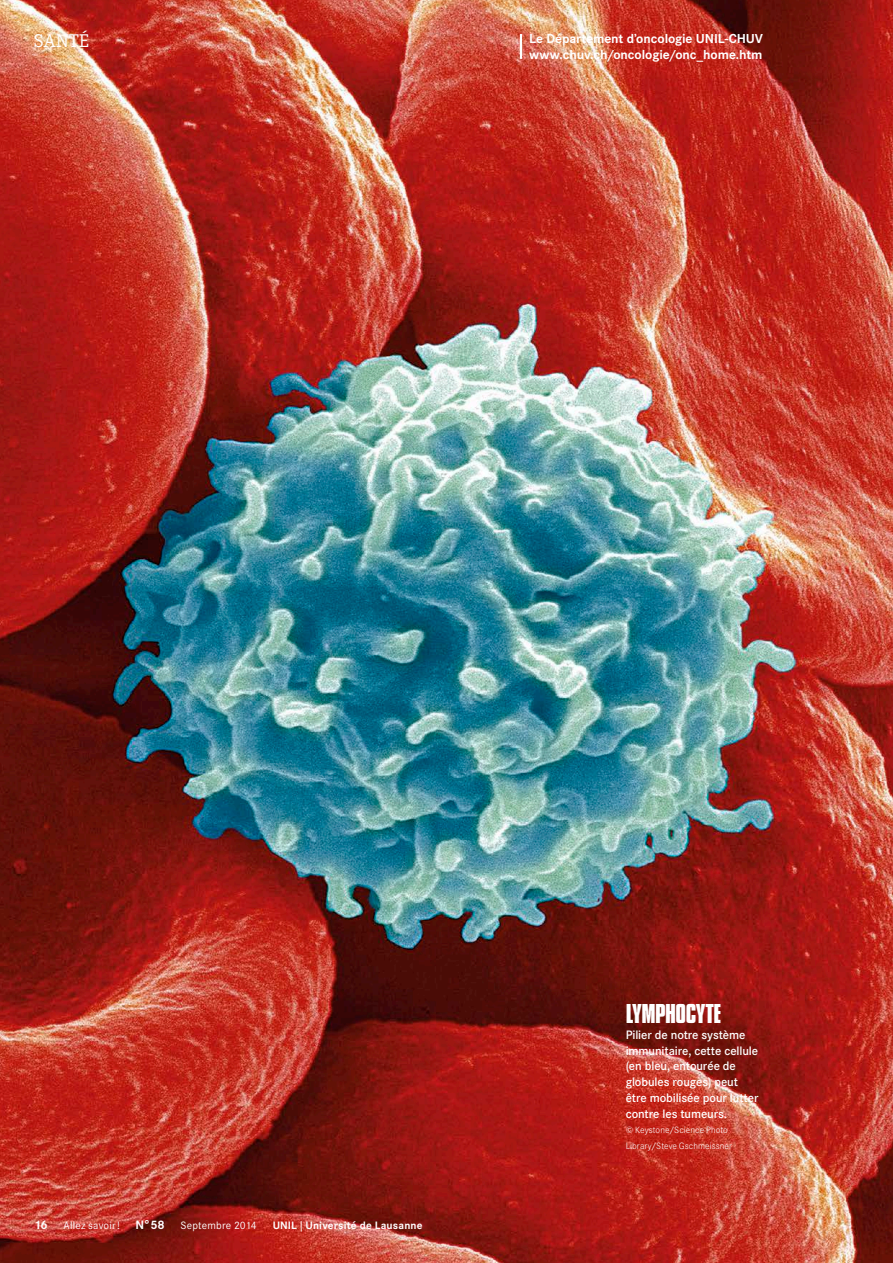
<style>
.page{position:relative;width:893px;height:1263px;background:#fff}
.page>*{position:absolute;margin:0;border:0;box-sizing:border-box;transform-origin:0 0}
.t1{font:700 28.5px "Compacta LT";letter-spacing:-.015em;color:#fff}
.RUBRIQUE___Corporate{font:18px "Corporate EBQ";letter-spacing:.02em;color:#fff}
.PUCE_Light___Corpora{font:700 12.75px "Corporate SBQ";letter-spacing:-.005em;color:#fff}
.t2{font:500 12px/15.8px "Corporate SBQ";letter-spacing:-.01em;color:#fff}
.t3{font:700 12px "Corporate SBQ";color:#fff}
.t4{font:10.5px "Corporate SBQ";letter-spacing:.02em;color:#fff}
.t5{font:700 10.5px "Corporate SBQ";letter-spacing:.015em;color:#fff}
.t6{font:300 9px/15.8px "Corporate SBQ";letter-spacing:.005em;color:#fff}
</style>
<div class="page">
<img style="left:0;top:0;width:893px;height:1263px">
<hr style="left:520px;top:34px;width:2px;height:25px;background:#fff">
<p class="RUBRIQUE___Corporate" style="left:34px;top:31px;width:56px">SANTÉ</p>
<p class="PUCE_Light___Corpora" style="left:529px;top:31px;width:235px">Le Département d’oncologie UNIL-CHUV</p>
<p class="PUCE_Light___Corpora" style="left:529px;top:47px;width:235px">www.chuv.ch/oncologie/onc_home.htm</p>
<p class="t3" style="left:34px;top:1218px;width:15px">16</p>
<p class="t4" style="left:64px;top:1219px;width:58px">Allez savoir!</p>
<p class="t3" style="left:136px;top:1218px;width:31px">N° 58</p>
<p class="t4" style="left:181px;top:1219px;width:78px">Septembre 2014</p>
<p class="t5" style="left:273px;top:1219px;width:151px">UNIL | Université de Lausanne</p>
<p class="t1" style="left:626px;top:998px;width:97px">LYMPHOCYTE</p>
<p class="t2" style="left:626px;top:1027px;width:134px">Pilier de notre système immunitaire, cette cellule (en bleu, entourée de globules rouges) peut être mobilisée pour lutter contre les tumeurs.</p>
<p class="t6" style="left:626px;top:1122px;width:108px">© Keystone/Science Photo<br>Library/Steve Gschmeissner</p>
</div>
